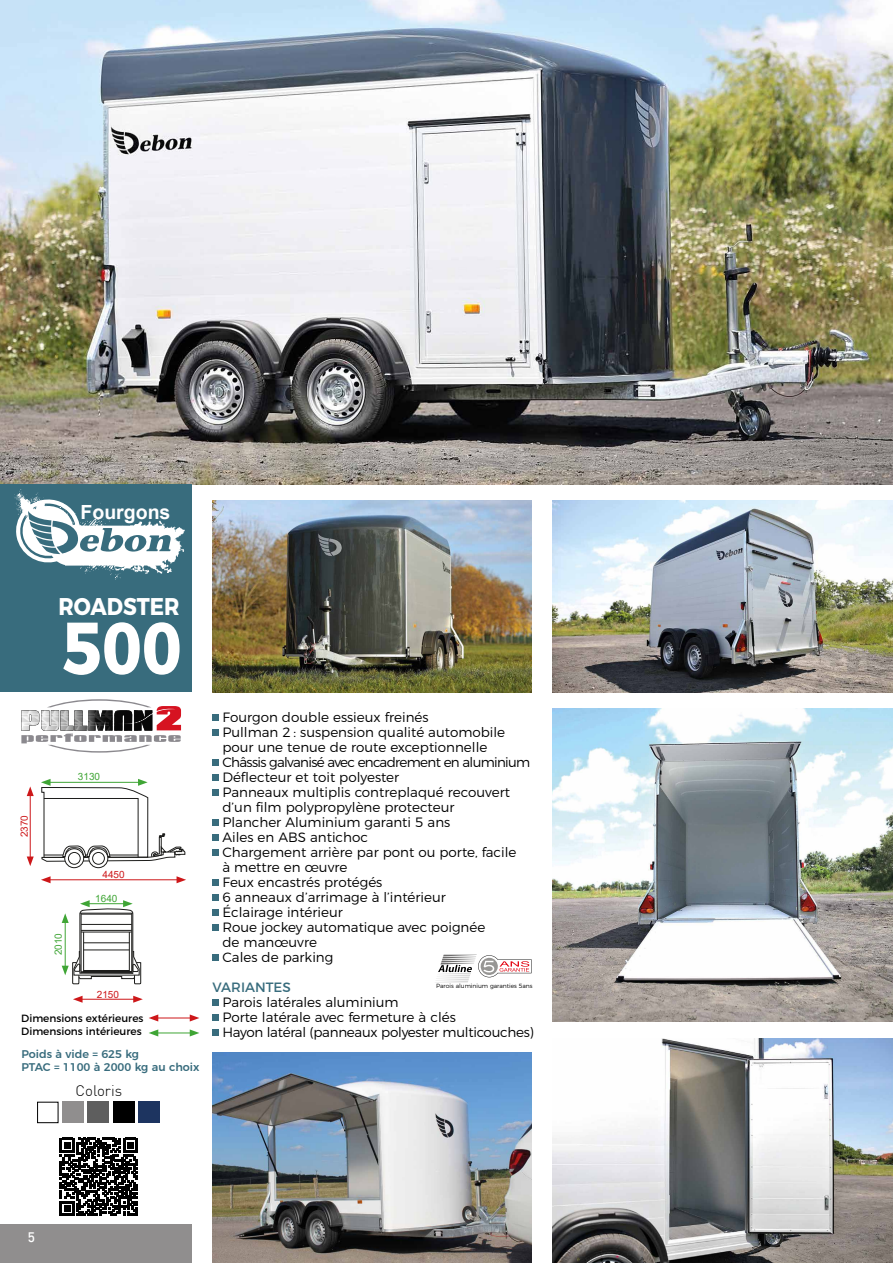
<style>
.page{position:relative;width:893px;height:1263px;background:#fff}
.page>*{position:absolute;margin:0;border:0;box-sizing:border-box;transform-origin:0 0}
.t1{font:700 73.65px "Montserrat";color:#fff;scale:.88 1}
.t2{font:700 24.15px "Montserrat";color:#fff;scale:.88 1}
.t3{font:700 19.5px "Arial";color:#fff}
.t4{font:300 15px "DIN";color:#000}
.t5{font:300 13.5px/15px "Montserrat";color:#000}
.t6{font:13.5px "Montserrat";color:#386c7d}
.t7{font:500 13.5px "DIN";color:#fff}
.t8{font:500 11.1px/13.4px "Montserrat";color:#386c7d}
.t9{font:10.5px/13.2px "Montserrat";color:#000}
.t10{font:10.05px "Arial";color:#cd1719}
.t11{font:10.05px "Arial";color:#3fa535}
.t12{font:300 6px "Montserrat";color:#000}
</style>
<div class="page">
<img style="left:0;top:0;width:893px;height:485px">
<img style="left:553px;top:708px;width:340px;height:314px">
<img style="left:553px;top:500px;width:340px;height:192px">
<img style="left:553px;top:1039px;width:340px;height:224px">
<img style="left:213px;top:500px;width:318px;height:192px">
<img style="left:213px;top:1052px;width:318px;height:211px">
<svg style="left:213px;top:714px;width:6px;height:6px"></svg>
<svg style="left:213px;top:729px;width:6px;height:6px"></svg>
<svg style="left:213px;top:759px;width:6px;height:6px"></svg>
<svg style="left:213px;top:774px;width:6px;height:6px"></svg>
<svg style="left:213px;top:789px;width:6px;height:6px"></svg>
<svg style="left:213px;top:819px;width:6px;height:6px"></svg>
<svg style="left:213px;top:834px;width:6px;height:6px"></svg>
<svg style="left:213px;top:849px;width:6px;height:6px"></svg>
<svg style="left:213px;top:879px;width:6px;height:6px"></svg>
<svg style="left:213px;top:894px;width:6px;height:6px"></svg>
<svg style="left:213px;top:909px;width:6px;height:6px"></svg>
<svg style="left:213px;top:924px;width:6px;height:6px"></svg>
<svg style="left:213px;top:954px;width:6px;height:6px"></svg>
<svg style="left:213px;top:999px;width:6px;height:6px"></svg>
<svg style="left:213px;top:1014px;width:6px;height:6px"></svg>
<svg style="left:213px;top:1029px;width:6px;height:6px"></svg>
<div style="left:0;top:485px;width:191px;height:207px;background:#386c7d"></div>
<svg style="left:436px;top:955px;width:95px;height:27px"></svg>
<div style="left:0;top:1225px;width:191px;height:38px;background:#908e8e"></div>
<div style="left:138px;top:1102px;width:22px;height:21px;background:#1d3460"></div>
<div style="left:37px;top:1102px;width:21px;height:21px;border:1px solid #000"></div>
<div style="left:113px;top:1102px;width:21px;height:21px;background:#000"></div>
<div style="left:88px;top:1102px;width:21px;height:21px;background:#5e5e5e"></div>
<div style="left:62px;top:1102px;width:22px;height:21px;background:#908e8e"></div>
<svg style="left:60px;top:1138px;width:78px;height:78px"></svg>
<svg style="left:21px;top:699px;width:160px;height:54px"></svg>
<hr style="left:48px;top:879px;width:131px;height:1px;background:#cd1719">
<svg style="left:41px;top:876px;width:10px;height:7px"></svg>
<svg style="left:177px;top:876px;width:9px;height:7px"></svg>
<hr style="left:30px;top:794px;width:1px;height:65px;background:#cd1719">
<svg style="left:27px;top:856px;width:7px;height:10px"></svg>
<svg style="left:27px;top:786px;width:7px;height:10px"></svg>
<svg style="left:65px;top:849px;width:19px;height:19px"></svg>
<div style="left:65px;top:848px;width:19px;height:20px;border:1px solid #1e1e1c;border-radius:50%"></div>
<div style="left:68px;top:852px;width:12px;height:12px;border:1px solid #1e1e1c;border-radius:50%"></div>
<svg style="left:89px;top:849px;width:19px;height:19px"></svg>
<div style="left:89px;top:848px;width:19px;height:20px;border:1px solid #1e1e1c;border-radius:50%"></div>
<div style="left:92px;top:852px;width:13px;height:12px;border:1px solid #1e1e1c;border-radius:50%"></div>
<svg style="left:41px;top:779px;width:144px;height:83px"></svg>
<hr style="left:80px;top:999px;width:56px;height:1px;background:#cd1719">
<svg style="left:73px;top:996px;width:10px;height:7px"></svg>
<svg style="left:133px;top:996px;width:10px;height:7px"></svg>
<svg style="left:62px;top:900px;width:79px;height:84px"></svg>
<hr style="left:81px;top:924px;width:51px;height:1px;background:#1d1d1b">
<hr style="left:81px;top:930px;width:51px;height:1px;background:#1d1d1b">
<hr style="left:81px;top:932px;width:51px;height:1px;background:#1d1d1b">
<hr style="left:84px;top:942px;width:45px;height:1px;background:#1d1d1b">
<hr style="left:84px;top:950px;width:45px;height:1px;background:#1d1d1b">
<hr style="left:156px;top:1017px;width:36px;height:1px;background:#cd1719">
<svg style="left:149px;top:1014px;width:9px;height:7px"></svg>
<svg style="left:190px;top:1014px;width:9px;height:7px"></svg>
<hr style="left:156px;top:1032px;width:36px;height:1px;background:#3fa535">
<svg style="left:149px;top:1029px;width:9px;height:7px"></svg>
<svg style="left:190px;top:1029px;width:9px;height:7px"></svg>
<svg style="left:14px;top:489px;width:171px;height:91px"></svg>
<h3 class="t3" style="left:81px;top:498px;width:91px">Fourgons</h3>
<h2 class="t2" style="left:59px;top:586px;width:139px">ROADSTER</h2>
<h1 class="t1" style="left:62px;top:588px;width:137px">500</h1>
<p class="t10" style="left:17px;top:837px;width:24px;rotate:-90deg">2370</p>
<p class="t11" style="left:78px;top:769px;width:24px">3130</p>
<p class="t11" style="left:52px;top:955px;width:24px;rotate:-90deg">2010</p>
<p class="t10" style="left:102px;top:867px;width:24px">4450</p>
<p class="t11" style="left:95px;top:891px;width:24px">1640</p>
<p class="t10" style="left:97px;top:987px;width:24px">2150</p>
<p class="t9" style="left:21px;top:1011px;width:124px">Dimensions extérieures<br>Dimensions intérieures</p>
<p class="t8" style="left:21px;top:1046px;width:180px">Poids à vide = 625 kg<br>PTAC = 1100 à 2000 kg au choix</p>
<p class="t4" style="left:76px;top:1081px;width:48px">Coloris</p>
<p class="t5" style="left:222px;top:708px;width:309px">Fourgon double essieux freinés<br>Pullman 2 : suspension qualité automobile pour une tenue de route exceptionnelle<br>Châssis galvanisé avec encadrement en aluminium<br>Déflecteur et toit polyester<br>Panneaux multiplis contreplaqué recouvert d’un film polypropylène protecteur<br>Plancher Aluminium garanti 5 ans<br>Ailes en ABS antichoc<br>Chargement arrière par pont ou porte, facile<br>à mettre en œuvre<br>Feux encastrés protégés<br>6 anneaux d’arrimage à l’intérieur<br>Éclairage intérieur<br>Roue jockey automatique avec poignée<br>de manœuvre<br>Cales de parking</p>
<p class="t6" style="left:213px;top:976px;width:80px">VARIANTES</p>
<p class="t5" style="left:222px;top:993px;width:313px">Parois latérales aluminium<br>Porte latérale avec fermeture à clés<br>Hayon latéral (panneaux polyester multicouches)</p>
<p class="t12" style="left:436px;top:981px;width:98px">Parois aluminium garanties 5ans</p>
<p class="t7" style="left:28px;top:1228px;width:9px">5</p>
</div>
